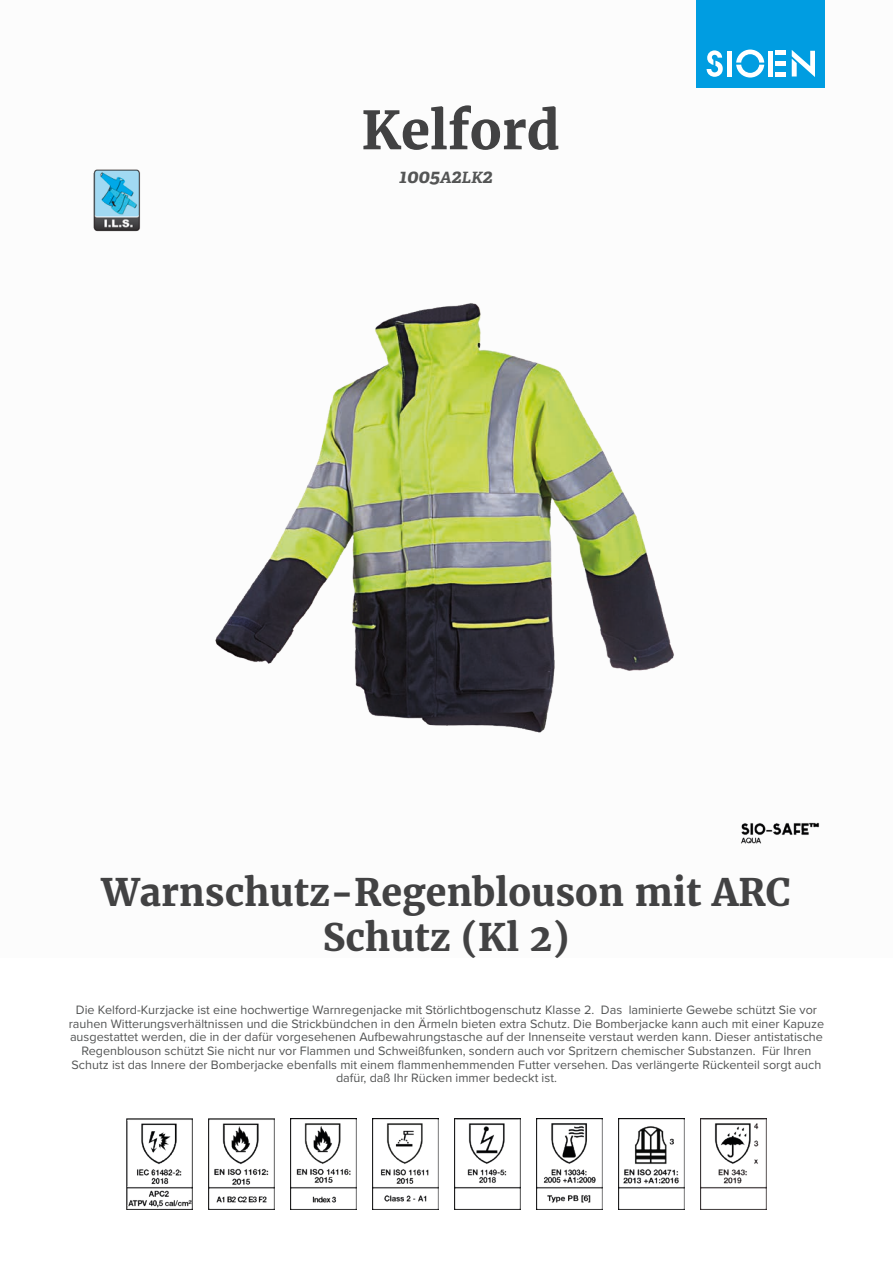
<style>
.page{position:relative;width:893px;height:1263px;background:#fff}
.page>*{position:absolute;margin:0;border:0;box-sizing:border-box;transform-origin:0 0}
.t1{font:700 52.5px "Merriweather";color:#424243}
.t2{font:700 37.5px/45px "Merriweather";color:#424243;text-align:center}
.t3{font:italic 700 19.5px "Adelle";color:#545555}
.t4{font:12.6px/13.6px "Proxima Nova";color:#545555;text-align:center}
.s1{font-size:15.6px}
</style>
<div class="page">
<div style="left:697px;top:0;width:128px;height:88px;background:#009de1"></div>
<svg style="left:707px;top:50px;width:16px;height:27px"></svg>
<svg style="left:736px;top:50px;width:28px;height:28px"></svg>
<div style="left:727px;top:51px;width:5px;height:26px;background:#fff"></div>
<div style="left:768px;top:51px;width:5px;height:26px;background:#fff"></div>
<div style="left:775px;top:72px;width:11px;height:5px;background:#fff"></div>
<div style="left:775px;top:61px;width:11px;height:5px;background:#fff"></div>
<hr style="left:775px;top:51px;width:11px;height:4px;background:#fff">
<svg style="left:792px;top:50px;width:23px;height:27px"></svg>
<img style="left:93px;top:169px;width:48px;height:63px">
<img style="left:741px;top:822px;width:79px;height:22px">
<img style="left:126px;top:1118px;width:67px;height:92px">
<img style="left:208px;top:1118px;width:66px;height:92px">
<img style="left:290px;top:1118px;width:66px;height:92px">
<img style="left:372px;top:1118px;width:66px;height:92px">
<img style="left:454px;top:1118px;width:67px;height:92px">
<img style="left:536px;top:1118px;width:67px;height:92px">
<img style="left:618px;top:1118px;width:67px;height:92px">
<img style="left:700px;top:1118px;width:67px;height:92px">
<img style="left:215px;top:303px;width:459px;height:430px">
<h1 class="t1" style="left:361px;top:95px;width:200px">Kelford</h1>
<h3 class="t3" style="left:399px;top:164px;width:95px">1005<span class="s1">A</span>2<span class="s1">LK</span>2</h3>
<h2 class="t2" style="left:101px;top:869px;width:690px">Warnschutz-Regenblouson mit ARC<br>Schutz (Kl 2)</h2>
<p class="t4" style="left:69px;top:1002px;width:757px">Die Kelford-Kurzjacke ist eine hochwertige Warnregenjacke mit Störlichtbogenschutz Klasse 2. Das laminierte Gewebe schützt Sie vor rauhen Witterungsverhältnissen und die Strickbündchen in den Ärmeln bieten extra Schutz. Die Bomberjacke kann auch mit einer Kapuze ausgestattet werden, die in der dafür vorgesehenen Aufbewahrungstasche auf der Innenseite verstaut werden kann. Dieser antistatische Regenblouson schützt Sie nicht nur vor Flammen und Schweißfunken, sondern auch vor Spritzern chemischer Substanzen. Für Ihren Schutz ist das Innere der Bomberjacke ebenfalls mit einem flammenhemmenden Futter versehen. Das verlängerte Rückenteil sorgt auch dafür, daß Ihr Rücken immer bedeckt ist.</p>
</div>
